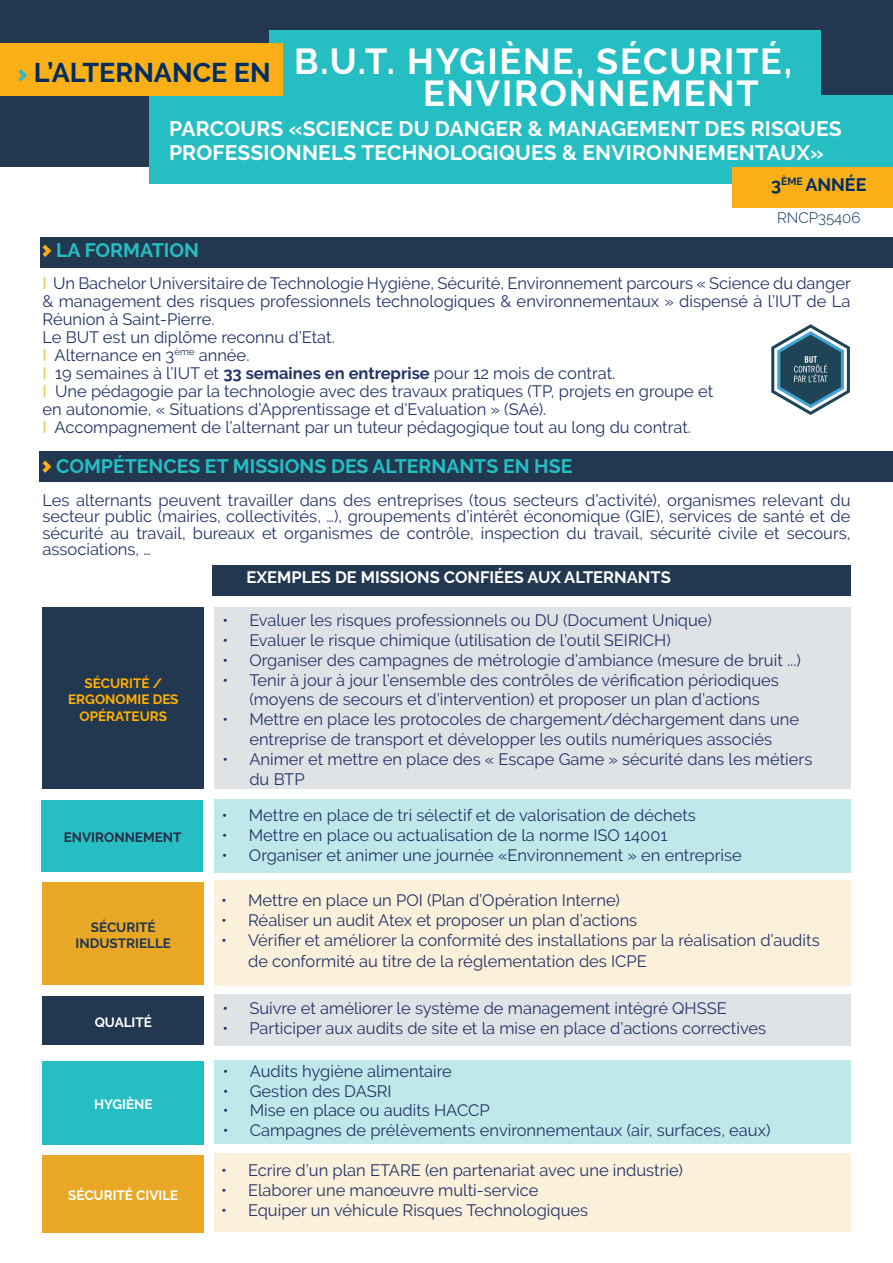
<style>
.page{position:relative;width:893px;height:1263px;background:#fff}
.page>*{position:absolute;margin:0;border:0;box-sizing:border-box;transform-origin:0 0}
.t1{font:700 36px/31.5px "Raleway";letter-spacing:.05em;color:#fff}
.t2{font:700 27px "Raleway";color:#002e5f}
.t3{font:700 21px/24px "Raleway";letter-spacing:.01em;color:#fff}
.t4{font:700 19.5px "Raleway";color:#25bec3}
.t5{font:700 18px "Raleway";color:#002e5f}
.t6{font:16.5px/18px "Raleway";color:#233367}
.t7{font:700 16.5px "Raleway";color:#fff}
.t8{font:300 15px "Raleway";color:#002e5f}
.t9{font:700 13.5px/16.5px "Raleway";color:#ffb000;text-align:center}
.t10{font:700 13.5px "Raleway";color:#fff}
.t11{font:700 13.5px/16.5px "Raleway";color:#223750;text-align:center}
.t12{font:700 13.5px "Raleway";color:#292b47}
.s1{color:#f9b829}
.s2{font-weight:700}
</style>
<div class="page">
<div style="left:40px;top:237px;width:853px;height:30px;background:#223750"></div>
<div style="left:40px;top:452px;width:853px;height:30px;background:#223750"></div>
<div style="left:0;top:0;width:893px;height:166px;background:#223750"></div>
<div style="left:269px;top:30px;width:552px;height:66px;background:#25bec3"></div>
<div style="left:150px;top:95px;width:743px;height:89px;background:#25bec3"></div>
<svg style="left:43px;top:460px;width:8px;height:13px"></svg>
<div style="left:43px;top:607px;width:161px;height:182px;background:#223750"></div>
<svg style="left:43px;top:245px;width:8px;height:12px"></svg>
<div style="left:0;top:43px;width:282px;height:53px;background:#f9af15"></div>
<svg style="left:18px;top:69px;width:9px;height:13px"></svg>
<div style="left:42px;top:800px;width:161px;height:71px;background:#25bec3"></div>
<div style="left:43px;top:882px;width:161px;height:102px;background:#e8a826"></div>
<div style="left:214px;top:607px;width:636px;height:181px;background:#e0e3e6"></div>
<div style="left:214px;top:799px;width:637px;height:74px;background:#bfe8eb"></div>
<div style="left:214px;top:881px;width:636px;height:105px;background:#fbf0da"></div>
<div style="left:212px;top:565px;width:638px;height:31px;background:#223750"></div>
<svg style="left:771px;top:324px;width:79px;height:91px"></svg>
<div style="left:733px;top:167px;width:160px;height:41px;background:#f9af15"></div>
<div style="left:43px;top:996px;width:161px;height:48px;background:#223750"></div>
<div style="left:214px;top:994px;width:636px;height:52px;background:#e0e3e6"></div>
<div style="left:43px;top:1061px;width:161px;height:83px;background:#25bec3"></div>
<div style="left:214px;top:1060px;width:636px;height:84px;background:#bfe8eb"></div>
<div style="left:43px;top:1155px;width:161px;height:77px;background:#e8a826"></div>
<div style="left:214px;top:1153px;width:636px;height:79px;background:#fbf0da"></div>
<h1 class="t1" style="left:423px;top:46px;width:370px;text-indent:-129px">B.U.T. HYGIÈNE, SÉCURITÉ,<br>ENVIRONNEMENT</h1>
<h2 class="t2" style="left:34px;top:57px;width:239px">L’ALTERNANCE EN</h2>
<p class="t3" style="left:169px;top:116px;width:674px">PARCOURS «SCIENCE DU DANGER &amp; MANAGEMENT DES RISQUES<br>PROFESSIONNELS TECHNOLOGIQUES &amp; ENVIRONNEMENTAUX»</p>
<p class="t5" style="left:771px;top:174px;width:97px">3<sup>ÈME</sup> ANNÉE</p>
<p class="t8" style="left:777px;top:209px;width:85px">RNCP35406</p>
<p class="t4" style="left:56px;top:239px;width:145px">LA FORMATION</p>
<p class="t6" style="left:43px;top:274px;width:810px"><span class="s1">I</span> Un Bachelor Universitaire de Technologie Hygiène, Sécurité, Environnement parcours « Science du danger &amp; management des risques professionnels technologiques &amp; environnementaux » dispensé à l’IUT de La Réunion à Saint-Pierre.<br>Le BUT est un diplôme reconnu d’Etat.<br><span class="s1">I</span> Alternance en 3<sup>ème</sup> année.<br><span class="s1">I</span> 19 semaines à l’IUT et <span class="s2">33 semaines en entreprise</span> pour 12 mois de contrat.<br><span class="s1">I</span> Une pédagogie par la technologie avec des travaux pratiques (TP, projets en groupe et<br>en autonomie, « Situations d’Apprentissage et d’Evaluation » (SAé).<br><span class="s1">I</span> Accompagnement de l’alternant par un tuteur pédagogique tout au long du contrat.</p>
<p class="t4" style="left:56px;top:455px;width:518px">COMPÉTENCES ET MISSIONS DES ALTERNANTS EN HSE</p>
<p class="t6" style="left:43px;top:492px;width:809px;line-height:16.5px;text-align:justify">Les alternants peuvent travailler dans des entreprises (tous secteurs d’activité), organismes relevant du secteur public (mairies, collectivités, …), groupements d’intérêt économique (GIE), services de santé et de sécurité au travail, bureaux et organismes de contrôle, inspection du travail, sécurité civile et secours, associations, …</p>
<p class="t9" style="left:68px;top:675px;width:112px">SÉCURITÉ /<br>ERGONOMIE DES<br>OPÉRATEURS</p>
<p class="t12" style="left:64px;top:830px;width:119px">ENVIRONNEMENT</p>
<p class="t11" style="left:76px;top:918px;width:97px">SÉCURITÉ<br>INDUSTRIELLE</p>
<p class="t10" style="left:95px;top:1014px;width:59px">QUALITÉ</p>
<p class="t10" style="left:94px;top:1097px;width:60px">HYGIÈNE</p>
<p class="t10" style="left:68px;top:1187px;width:112px">SÉCURITÉ CIVILE</p>
<p class="t7" style="left:247px;top:567px;width:426px">EXEMPLES DE MISSIONS CONFIÉES AUX ALTERNANTS</p>
<p class="t6" style="left:222px;top:611px;width:491px">• Evaluer les risques professionnels ou DU (Document Unique)</p>
<p class="t6" style="left:222px;top:631px;width:450px">• Evaluer le risque chimique (utilisation de l’outil SEIRICH)</p>
<p class="t6" style="left:222px;top:651px;width:580px">• Organiser des campagnes de métrologie d’ambiance (mesure de bruit ...)</p>
<p class="t6" style="left:222px;top:670px;width:558px;line-height:19.8px;text-align:center">• Tenir à jour à jour l’ensemble des contrôles de vérification périodiques (moyens de secours et d’intervention) et proposer un plan d’actions</p>
<p class="t6" style="left:222px;top:709px;width:578px;line-height:19.8px;text-align:center">• Mettre en place les protocoles de chargement/déchargement dans une entreprise de transport et développer les outils numériques associés</p>
<p class="t6" style="left:249px;top:749px;width:564px;line-height:19.8px;text-indent:-27px">• Animer et mettre en place des « Escape Game » sécurité dans les métiers du BTP</p>
<p class="t6" style="left:222px;top:806px;width:476px">• Mettre en place de tri sélectif et de valorisation de déchets</p>
<p class="t6" style="left:222px;top:826px;width:447px">• Mettre en place ou actualisation de la norme ISO 14001</p>
<p class="t6" style="left:222px;top:846px;width:521px">• Organiser et animer une journée «Environnement » en entreprise</p>
<p class="t6" style="left:221px;top:891px;width:400px">• Mettre en place un POI (Plan d’Opération Interne)</p>
<p class="t6" style="left:221px;top:911px;width:418px">• Réaliser un audit Atex et proposer un plan d’actions</p>
<p class="t6" style="left:248px;top:929px;width:573px;line-height:21.6px;text-indent:-27px">• Vérifier et améliorer la conformité des installations par la réalisation d’audits de conformité au titre de la réglementation des ICPE</p>
<p class="t6" style="left:222px;top:999px;width:506px">• Suivre et améliorer le système de management intégré QHSSE</p>
<p class="t6" style="left:222px;top:1019px;width:545px">• Participer aux audits de site et la mise en place d’actions correctives</p>
<p class="t6" style="left:223px;top:1062px;width:231px">• Audits hygiène alimentaire</p>
<p class="t6" style="left:223px;top:1082px;width:170px">• Gestion des DASRI</p>
<p class="t6" style="left:223px;top:1101px;width:268px">• Mise en place ou audits HACCP</p>
<p class="t6" style="left:223px;top:1121px;width:549px">• Campagnes de prélèvements environnementaux (air, surfaces, eaux)</p>
<p class="t6" style="left:221px;top:1161px;width:463px">• Ecrire d’un plan ETARE (en partenariat avec une industrie)</p>
<p class="t6" style="left:221px;top:1181px;width:319px">• Elaborer une manœuvre multi-service</p>
<p class="t6" style="left:221px;top:1201px;width:369px">• Equiper un véhicule Risques Technologiques</p>
</div>
